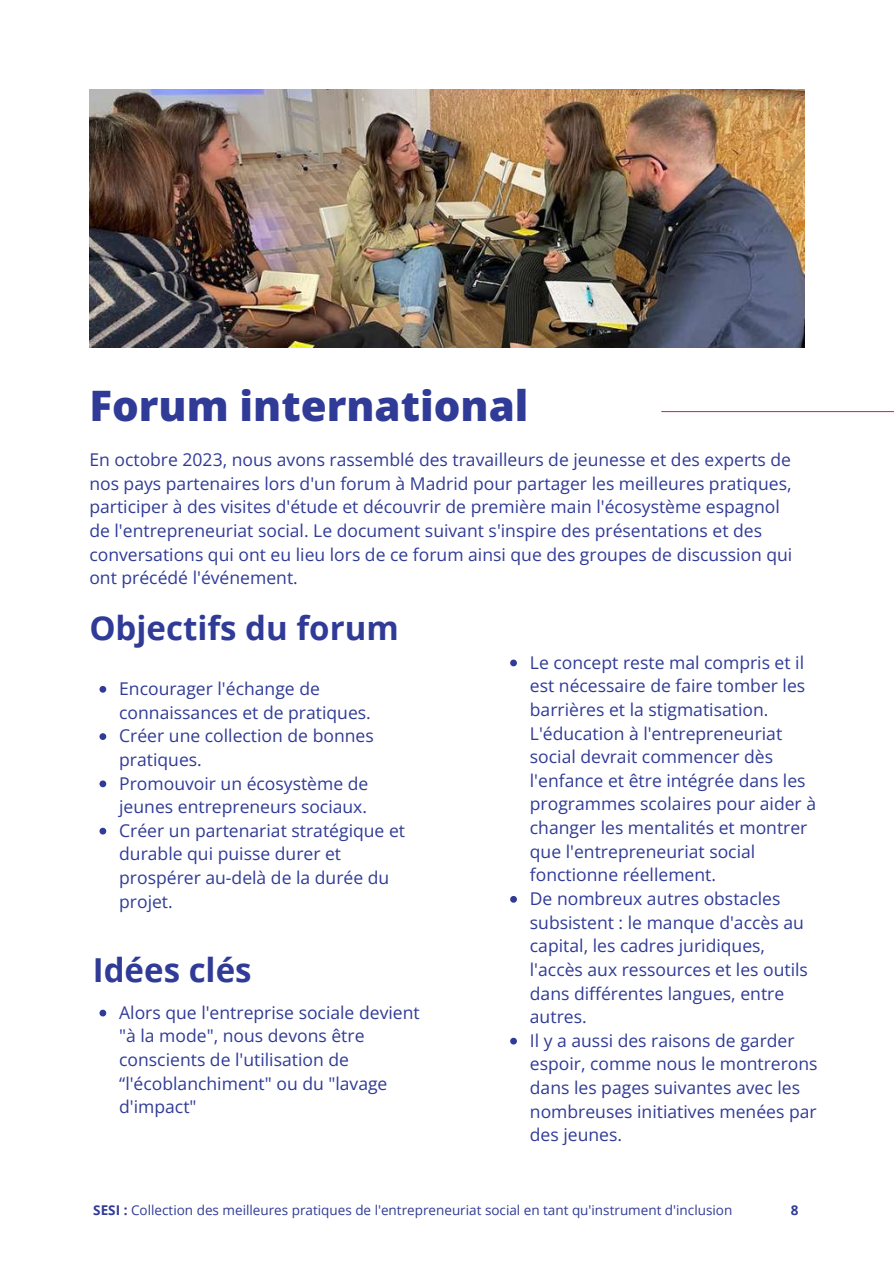
<style>
.page{position:relative;width:894px;height:1264px;background:#fff}
.page>*{position:absolute;margin:0;border:0;box-sizing:border-box;transform-origin:0 0}
.t1{font:800 42px "Open Sans";color:#303b97}
.t2{font:700 33px "Open Sans";color:#303b97}
.t3{font:17.55px/23.7px "Open Sans";color:#303b97}
.t4{font:13.5px "Open Sans";color:#303b97}
.t5{font:700 13.5px "Open Sans";color:#303b97}
.s1{font-weight:700}
</style>
<div class="page">
<img style="left:89px;top:89px;width:715px;height:258px">
<svg style="left:510px;top:659px;width:7px;height:7px"></svg>
<svg style="left:510px;top:896px;width:7px;height:6px"></svg>
<svg style="left:510px;top:1037px;width:7px;height:7px"></svg>
<hr style="left:661px;top:411px;width:232px;height:1px;background:#ee217e">
<svg style="left:99px;top:686px;width:7px;height:6px"></svg>
<svg style="left:99px;top:733px;width:7px;height:7px"></svg>
<svg style="left:99px;top:780px;width:7px;height:7px"></svg>
<svg style="left:99px;top:827px;width:7px;height:7px"></svg>
<svg style="left:99px;top:1009px;width:7px;height:7px"></svg>
<h1 class="t1" style="left:89px;top:376px;width:440px">Forum international</h1>
<p class="t3" style="left:89px;top:447px;width:704px">En octobre 2023, nous avons rassemblé des travailleurs de jeunesse et des experts de nos pays partenaires lors d'un forum à Madrid pour partager les meilleures pratiques, participer à des visites d'étude et découvrir de première main l'écosystème espagnol de l'entrepreneuriat social. Le document suivant s'inspire des présentations et des conversations qui ont eu lieu lors de ce forum ainsi que des groupes de discussion qui ont précédé l'événement.</p>
<h2 class="t2" style="left:89px;top:605px;width:311px">Objectifs du forum</h2>
<p class="t3" style="left:119px;top:676px;width:287px">Encourager l'échange de connaissances et de pratiques.<br>Créer une collection de bonnes pratiques.<br>Promouvoir un écosystème de jeunes entrepreneurs sociaux.<br>Créer un partenariat stratégique et durable qui puisse durer et prospérer au-delà de la durée du projet.</p>
<h2 class="t2" style="left:93px;top:946px;width:160px">Idées clés</h2>
<p class="t3" style="left:119px;top:1000px;width:302px">Alors que l'entreprise sociale devient "à la mode", nous devons être conscients de l'utilisation de “l'écoblanchiment" ou du "lavage d'impact"</p>
<p class="t3" style="left:529px;top:650px;width:289px">Le concept reste mal compris et il est nécessaire de faire tomber les barrières et la stigmatisation.<br>L'éducation à l'entrepreneuriat social devrait commencer dès l'enfance et être intégrée dans les programmes scolaires pour aider à changer les mentalités et montrer que l'entrepreneuriat social fonctionne réellement.<br>De nombreux autres obstacles subsistent : le manque d'accès au capital, les cadres juridiques, l'accès aux ressources et les outils dans différentes langues, entre autres.<br>Il y a aussi des raisons de garder espoir, comme nous le montrerons dans les pages suivantes avec les nombreuses initiatives menées par des jeunes.</p>
<p class="t4" style="left:93px;top:1200px;width:640px"><span class="s1">SESI :</span> Collection des meilleures pratiques de l'entrepreneuriat social en tant qu'instrument d'inclusion</p>
<p class="t5" style="left:790px;top:1200px;width:9px">8</p>
</div>
